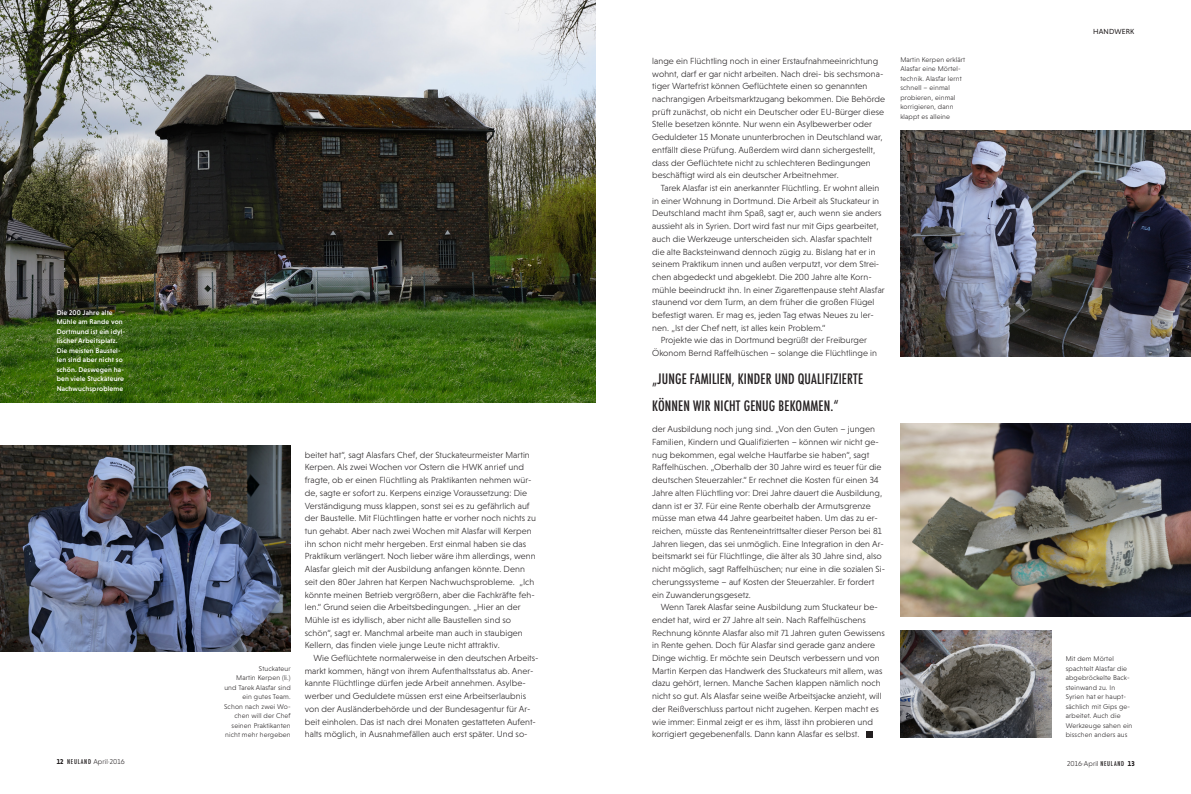
<style>
.page{position:relative;width:1191px;height:794px;background:#fff}
.page>*{position:absolute;margin:0;border:0;box-sizing:border-box;transform-origin:0 0}
.BU{font:500 condensed 14px/27px "Futura";letter-spacing:.01em;color:#231f20}
.LT_standard{font:300 9px/12.7px "Niveau Grotesk";letter-spacing:.005em;color:#231f20}
.LT_standard-2{font:7.5px "Niveau Grotesk";letter-spacing:.015em;color:#231f20}
.t1{font:300 7.2px "Niveau Grotesk";letter-spacing:.01em;color:#231f20}
.BU-2{font:300 7px/9.5px "Niveau Grotesk";letter-spacing:.02em;color:#231f20}
.BU-3{font:500 7px/9.5px "Niveau Grotesk";letter-spacing:.02em;color:#fff}
.s1{font-weight:700}
.s2{font-family:"Futura";font-weight:500;font-stretch:condensed;font-size:6.5px}
</style>
<div class="page">
<img style="left:0;top:0;width:595px;height:403px">
<img style="left:0;top:445px;width:291px;height:206px">
<img style="left:900px;top:130px;width:291px;height:226px">
<img style="left:900px;top:630px;width:151px;height:107px">
<img style="left:900px;top:424px;width:291px;height:193px">
<svg style="left:866px;top:731px;width:6px;height:6px"></svg>
<p class="LT_standard-2" style="left:57px;top:27px;width:43px">HANDWERK</p>
<p class="LT_standard-2" style="left:1093px;top:27px;width:43px">HANDWERK</p>
<p class="BU-3" style="left:57px;top:308px;width:70px">Die 200 Jahre alte<br>Mühle am Rande von<br>Dortmund ist ein idyl&shy;lischer Arbeitsplatz.<br>Die meisten Baustel&shy;len sind aber nicht so schön. Deswegen ha&shy;ben viele Stuckateure<br>Nachwuchsprobleme</p>
<p class="BU-2" style="left:224px;top:663px;width:68px;text-align:right">Stuckateur<br>Martin Kerpen (li.) und Tarek Alasfar sind ein gutes Team.<br>Schon nach zwei Wo&shy;chen will der Chef seinen Praktikanten nicht mehr hergeben</p>
<p class="LT_standard" style="left:305px;top:448px;width:233px">beitet hat“, sagt Alasfars Chef, der Stuckateurmeister Martin Kerpen. Als zwei Wochen vor Ostern die HWK anrief und fragte, ob er einen Flüchtling als Praktikanten nehmen wür&shy;de, sagte er sofort zu. Kerpens einzige Voraussetzung: Die Verständigung muss klappen, sonst sei es zu gefährlich auf der Baustelle. Mit Flüchtlingen hatte er vorher noch nichts zu tun gehabt. Aber nach zwei Wochen mit Alasfar will Kerpen ihn schon nicht mehr hergeben. Erst einmal haben sie das Praktikum verlängert. Noch lieber wäre ihm allerdings, wenn Alasfar gleich mit der Ausbildung anfangen könnte. Denn seit den 80er Jahren hat Kerpen Nachwuchsprobleme. „Ich könnte meinen Betrieb vergrößern, aber die Fachkräfte feh&shy;len.“ Grund seien die Arbeitsbedingungen. „Hier an der Mühle ist es idyllisch, aber nicht alle Baustellen sind so schön“, sagt er. Manchmal arbeite man auch in staubigen Kellern, das finden viele junge Leute nicht attraktiv.</p>
<p class="LT_standard" style="left:305px;top:651px;width:235px;text-indent:9px">Wie Geflüchtete normalerweise in den deutschen Arbeits&shy;markt kommen, hängt von ihrem Aufenthaltsstatus ab. Aner&shy;kannte Flüchtlinge dürfen jede Arbeit annehmen. Asylbe&shy;werber und Geduldete müssen erst eine Arbeitserlaubnis von der Ausländerbehörde und der Bundesagentur für Ar&shy;beit einholen. Das ist nach drei Monaten gestatteten Aufent&shy;halts möglich, in Ausnahmefällen auch erst später. Und so-</p>
<p class="LT_standard" style="left:652px;top:54px;width:234px">lange ein Flüchtling noch in einer Erstaufnahmeeinrichtung wohnt, darf er gar nicht arbeiten. Nach drei- bis sechsmona&shy;tiger Wartefrist können Geflüchtete einen so genannten nachrangigen Arbeitsmarktzugang bekommen. Die Behörde prüft zunächst, ob nicht ein Deutscher oder EU-Bürger diese Stelle besetzen könnte. Nur wenn ein Asylbewerber oder Geduldeter 15 Monate ununterbrochen in Deutschland war, entfällt diese Prüfung. Außerdem wird dann sichergestellt, dass der Geflüchtete nicht zu schlechteren Bedingungen beschäftigt wird als ein deutscher Arbeitnehmer.</p>
<p class="LT_standard" style="left:652px;top:181px;width:234px;text-indent:9px">Tarek Alasfar ist ein anerkannter Flüchtling. Er wohnt allein in einer Wohnung in Dortmund. Die Arbeit als Stuckateur in Deutschland macht ihm Spaß, sagt er, auch wenn sie anders aussieht als in Syrien. Dort wird fast nur mit Gips gearbeitet, auch die Werkzeuge unterscheiden sich. Alasfar spachtelt die alte Backsteinwand dennoch zügig zu. Bislang hat er in seinem Praktikum innen und außen verputzt, vor dem Strei&shy;chen abgedeckt und abgeklebt. Die 200 Jahre alte Korn&shy;mühle beeindruckt ihn. In einer Zigarettenpause steht Alasfar staunend vor dem Turm, an dem früher die großen Flügel befestigt waren. Er mag es, jeden Tag etwas Neues zu ler&shy;nen. „Ist der Chef nett, ist alles kein Problem.“</p>
<p class="LT_standard" style="left:652px;top:334px;width:226px;text-align:center">Projekte wie das in Dortmund begrüßt der Freiburger<br>Ökonom Bernd Raffelhüschen – solange die Flüchtlinge in</p>
<p class="BU" style="left:652px;top:365px;width:212px">„JUNGE FAMILIEN, KINDER UND QUALIFIZIERTE<br>KÖNNEN WIR NICHT GENUG BEKOMMEN.“</p>
<p class="LT_standard" style="left:652px;top:423px;width:234px">der Ausbildung noch jung sind. „Von den Guten – jungen Familien, Kindern und Qualifizierten – können wir nicht ge&shy;nug bekommen, egal welche Hautfarbe sie haben“, sagt Raffelhüschen. „Oberhalb der 30 Jahre wird es teuer für die deutschen Steuerzahler.“ Er rechnet die Kosten für einen 34<br>Jahre alten Flüchtling vor: Drei Jahre dauert die Ausbildung, dann ist er 37. Für eine Rente oberhalb der Armutsgrenze müsse man etwa 44 Jahre gearbeitet haben. Um das zu er&shy;reichen, müsste das Renteneintrittsalter dieser Person bei 81<br>Jahren liegen, das sei unmöglich. Eine Integration in den Ar&shy;beitsmarkt sei für Flüchtlinge, die älter als 30 Jahre sind, also nicht möglich, sagt Raffelhüschen; nur eine in die sozialen Si&shy;cherungssysteme – auf Kosten der Steuerzahler. Er fordert ein Zuwanderungsgesetz.</p>
<p class="LT_standard" style="left:652px;top:601px;width:234px;text-indent:9px">Wenn Tarek Alasfar seine Ausbildung zum Stuckateur be&shy;endet hat, wird er 27 Jahre alt sein. Nach Raffelhüschens Rechnung könnte Alasfar also mit 71 Jahren guten Gewissens in Rente gehen. Doch für Alasfar sind gerade ganz andere Dinge wichtig. Er möchte sein Deutsch verbessern und von Martin Kerpen das Handwerk des Stuckateurs mit allem, was dazu gehört, lernen. Manche Sachen klappen nämlich noch nicht so gut. Als Alasfar seine weiße Arbeitsjacke anzieht, will der Reißverschluss partout nicht zugehen. Kerpen macht es wie immer: Einmal zeigt er es ihm, lässt ihn probieren und korrigiert gegebenenfalls. Dann kann Alasfar es selbst.</p>
<p class="BU-2" style="left:900px;top:54px;width:66px">Martin Kerpen erklärt<br>Alasfar eine Mörtel&shy;technik. Alasfar lernt schnell – einmal probieren, einmal korrigieren, dann klappt es alleine</p>
<p class="BU-2" style="left:1065px;top:654px;width:68px">Mit dem Mörtel spachtelt Alasfar die abgebröckelte Back&shy;steinwand zu. In<br>Syrien hat er haupt&shy;sächlich mit Gips ge&shy;arbeitet. Auch die<br>Werkzeuge sahen ein bisschen anders aus</p>
<p class="t1" style="left:57px;top:757px;width:70px"><span class="s1">12</span> <span class="s2">NEULAND</span> April∙2016</p>
<p class="t1" style="left:1067px;top:759px;width:69px">2016∙April <span class="s2">NEULAND</span> <span class="s1">13</span></p>
</div>
